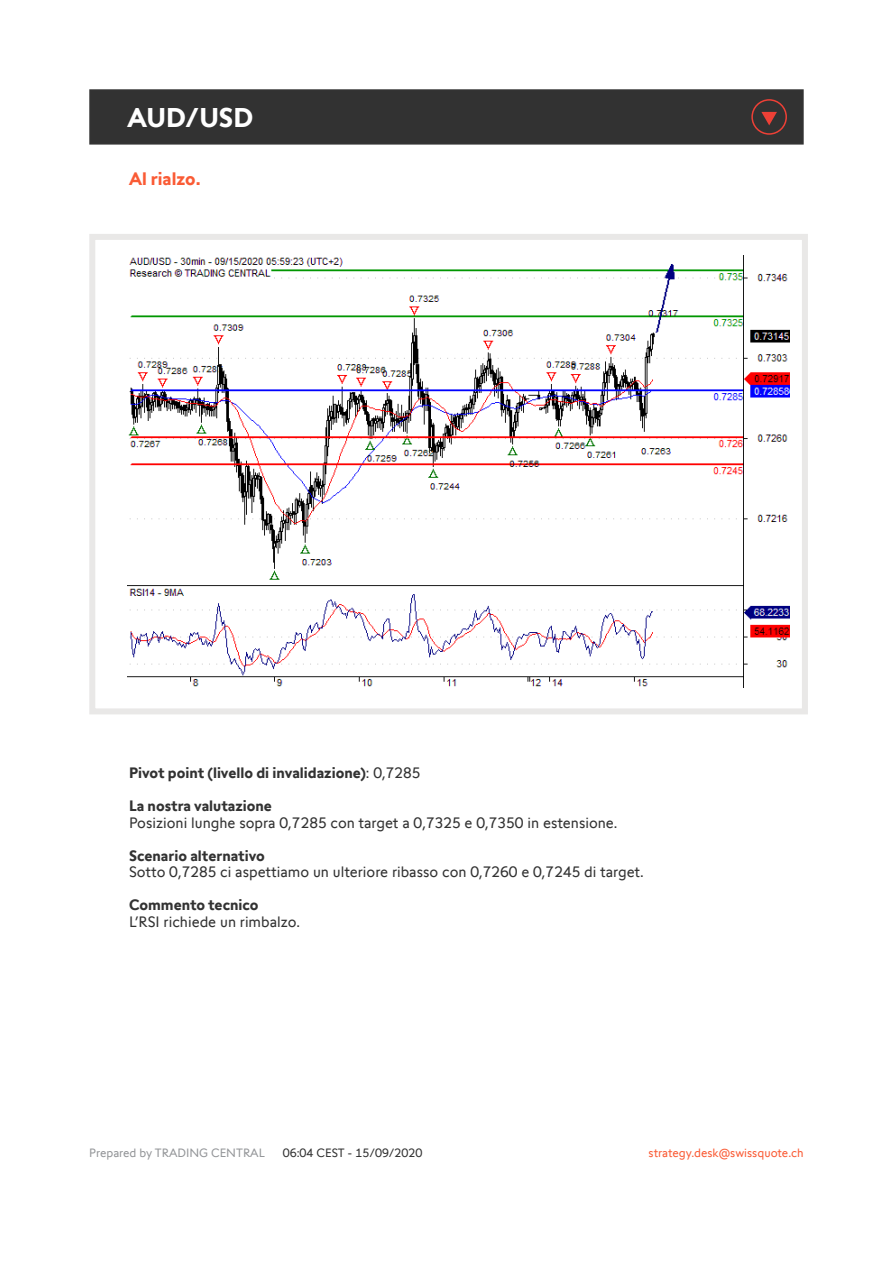
<style>
.page{position:relative;width:893px;height:1263px;background:#fff}
.page>*{position:absolute;margin:0;border:0;box-sizing:border-box;transform-origin:0 0}
.t1{font:700 27px "Swissquote CT";color:#fff}
.t2{font:700 18px "Swissquote CT";color:#fa5b35}
.t3{font:15px "Swissquote CT";color:#323232}
.t4{font:700 15px "Swissquote CT";color:#323232}
.t5{font:12px "Swissquote CT";color:#fa5b35}
.t6{font:12px "Swissquote CT";color:#939598}
.t7{font:12px "Swissquote CT";color:#323232}
.s1{font-weight:400}
</style>
<div class="page">
<div style="left:89px;top:234px;width:719px;height:480px;border:6px solid #e9e8e7"></div>
<div style="left:89px;top:89px;width:715px;height:56px;background:#323232;border:2px solid #323232"></div>
<img style="left:128px;top:255px;width:661px;height:432px">
<svg style="left:751px;top:99px;width:36px;height:36px"></svg>
<h1 class="t1" style="left:128px;top:101px;width:127px">AUD/USD</h1>
<p class="t2" style="left:129px;top:168px;width:73px">Al rialzo.</p>
<p class="t4" style="left:129px;top:764px;width:293px">Pivot point (livello di invalidazione)<span class="s1">: 0,7285</span></p>
<p class="t4" style="left:129px;top:797px;width:144px">La nostra valutazione</p>
<p class="t3" style="left:129px;top:814px;width:490px">Posizioni lunghe sopra 0,7285 con target a 0,7325 e 0,7350 in estensione.</p>
<p class="t4" style="left:129px;top:846px;width:137px">Scenario alternativo</p>
<p class="t3" style="left:129px;top:863px;width:516px">Sotto 0,7285 ci aspettiamo un ulteriore ribasso con 0,7260 e 0,7245 di target.</p>
<p class="t4" style="left:129px;top:896px;width:131px">Commento tecnico</p>
<p class="t3" style="left:129px;top:913px;width:172px">L’RSI richiede un rimbalzo.</p>
<p class="t6" style="left:89px;top:1145px;width:177px">Prepared by TRADING CENTRAL</p>
<p class="t7" style="left:283px;top:1145px;width:141px">06:04 CEST - 15/09/2020</p>
<p class="t5" style="left:649px;top:1145px;width:157px">strategy.desk@swissquote.ch</p>
</div>
